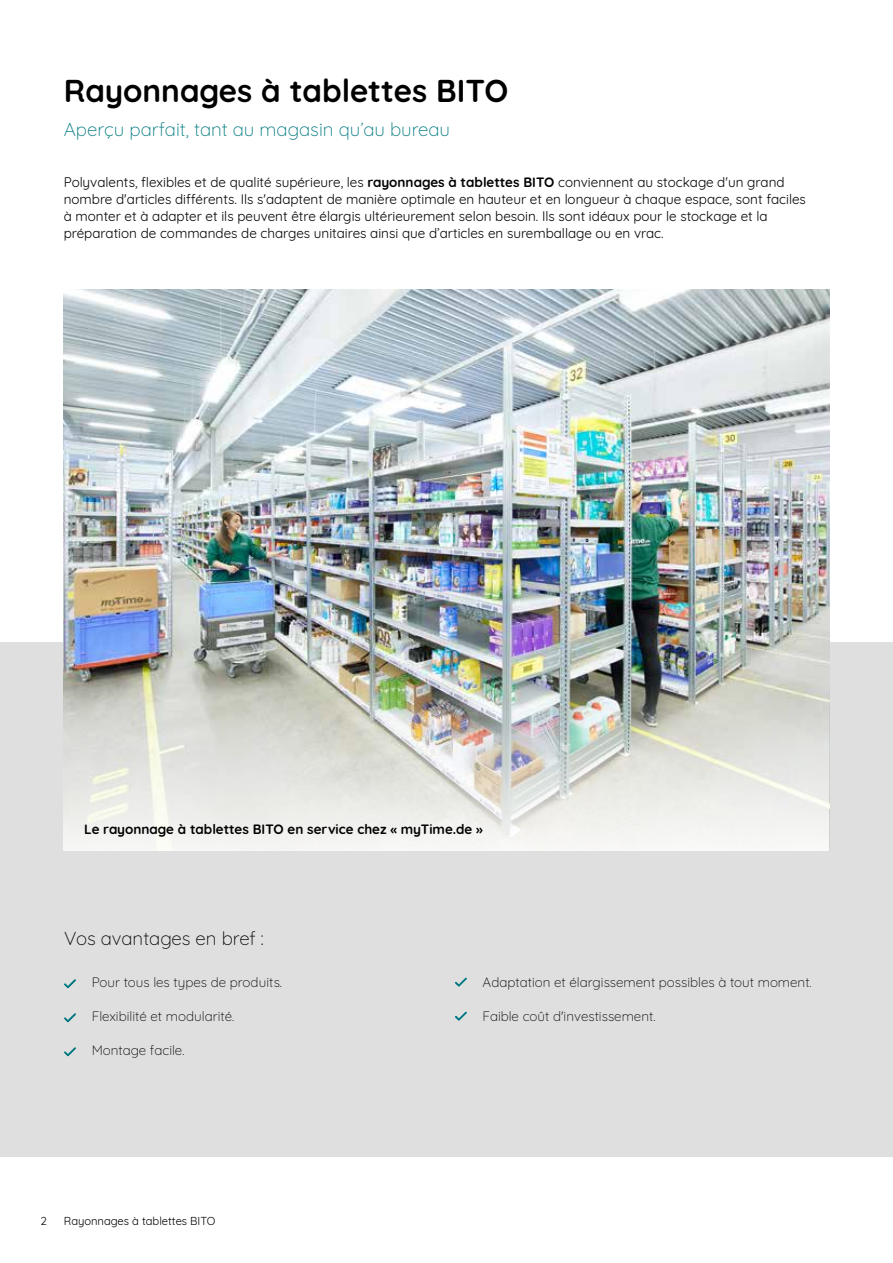
<style>
.page{position:relative;width:893px;height:1263px;background:#fff}
.page>*{position:absolute;margin:0;border:0;box-sizing:border-box;transform-origin:0 0}
.t1{font:700 31.5px "Quicksand";color:#000}
.t2{font:300 18.75px "Quicksand";color:#007a80}
.t3{font:300 18.75px "Quicksand";color:#000}
.t4{font:13.5px/17px "Quicksand";color:#000}
.t5{font:300 13.5px "Quicksand";color:#000}
.t6{font:700 13.5px "Quicksand";color:#000}
.t7{font:11.25px "Quicksand";color:#000}
.s1{font-weight:700}
</style>
<div class="page">
<div style="left:0;top:642px;width:893px;height:515px;background:#dfdfdf"></div>
<svg style="left:64px;top:979px;width:12px;height:10px"></svg>
<svg style="left:64px;top:1013px;width:12px;height:10px"></svg>
<svg style="left:64px;top:1047px;width:12px;height:10px"></svg>
<svg style="left:455px;top:977px;width:12px;height:10px"></svg>
<svg style="left:455px;top:1011px;width:12px;height:10px"></svg>
<img style="left:64px;top:289px;width:765px;height:384px">
<img style="left:64px;top:673px;width:765px;height:177px">
<h1 class="t1" style="left:64px;top:65px;width:446px">Rayonnages à tablettes BITO</h1>
<h2 class="t2" style="left:64px;top:115px;width:388px">Aperçu parfait, tant au magasin qu’au bureau</h2>
<p class="t4" style="left:64px;top:172px;width:744px">Polyvalents, flexibles et de qualité supérieure, les <span class="s1">rayonnages à tablettes BITO</span> conviennent au stockage d'un grand nombre d'articles différents. Ils s'adaptent de manière optimale en hauteur et en longueur à chaque espace, sont faciles à monter et à adapter et ils peuvent être élargis ultérieurement selon besoin. Ils sont idéaux pour le stockage et la préparation de commandes de charges unitaires ainsi que d’articles en suremballage ou en vrac.</p>
<p class="t6" style="left:84px;top:817px;width:400px">Le rayonnage à tablettes BITO en service chez « myTime.de »</p>
<h2 class="t3" style="left:64px;top:924px;width:201px">Vos avantages en bref :</h2>
<p class="t5" style="left:92px;top:971px;width:192px">Pour tous les types de produits.</p>
<p class="t5" style="left:92px;top:1005px;width:144px">Flexibilité et modularité.</p>
<p class="t5" style="left:92px;top:1039px;width:94px">Montage facile.</p>
<p class="t7" style="left:40px;top:1212px;width:8px">2</p>
<p class="t7" style="left:64px;top:1212px;width:153px">Rayonnages à tablettes BITO</p>
<p class="t5" style="left:483px;top:971px;width:331px">Adaptation et élargissement possibles à tout moment.</p>
<p class="t5" style="left:483px;top:1005px;width:174px">Faible coût d'investissement.</p>
</div>
